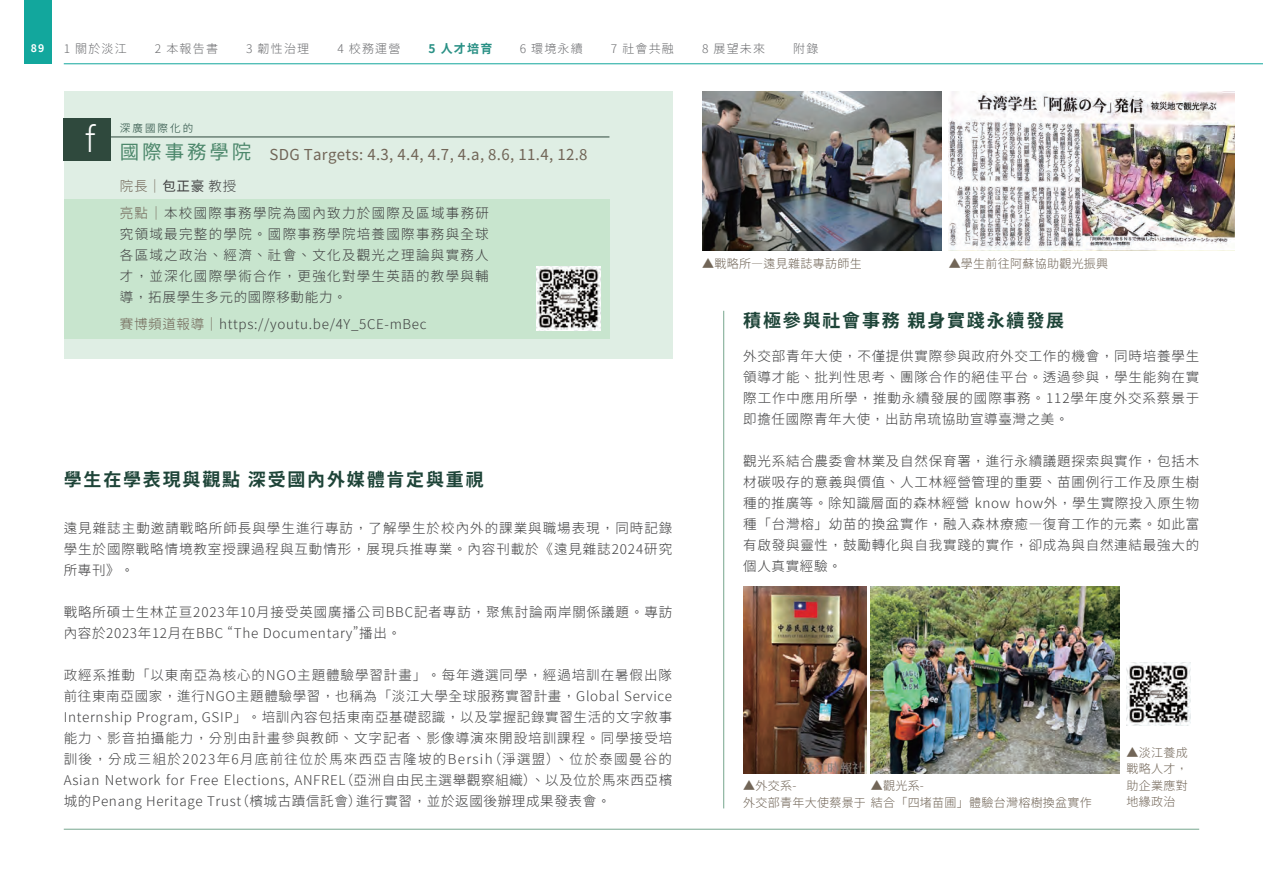
<style>
.page{position:relative;width:1263px;height:893px;background:#fff}
.page>*{position:absolute;margin:0;border:0;box-sizing:border-box;transform-origin:0 0}
.t1{font:19.5px "Taipei Sans TC Beta";letter-spacing:.15em;color:#4c876b}
.t2{font:700 18px "Taipei Sans TC Beta";letter-spacing:.1em;color:#1e4438}
.t3{font:15px "Taipei Sans TC Beta";letter-spacing:.025em;color:#716557}
.t4{font:300 13.5px/21px "Taipei Sans TC Beta";letter-spacing:.055em;color:#3e3e3f;text-align:justify}
.t5{font:300 13.5px/27px "Taipei Sans TC Beta";letter-spacing:.1em;color:#3e3e3f}
.t6{font:300 12px/16.5px "Taipei Sans TC Beta";letter-spacing:.025em;color:#716557;text-align:justify}
.t7{font:300 12px "Taipei Sans TC Beta";letter-spacing:.1em;color:#6c6d70}
.t8{font:700 12px "Taipei Sans TC Beta";color:#299085}
.t9{font:300 10.5px "Taipei Sans TC Beta";letter-spacing:.2em;color:#1e4438}
.t10{font:700 10.5px "Taipei Sans TC Beta";color:#fff}
.s1{color:#716557}
.s2{font-weight:400}
</style>
<div class="page">
<div style="left:24px;top:0;width:27px;height:64px;background:#12a79d"></div>
<hr style="left:64px;top:63px;width:1199px;height:1px;background:#12a79d">
<div style="left:64px;top:92px;width:608px;height:267px;background:#dfeee4"></div>
<div style="left:64px;top:199px;width:545px;height:140px;background:#c8e5ce"></div>
<div style="left:64px;top:118px;width:47px;height:43px;background:#2f493d"></div>
<hr style="left:111px;top:137px;width:498px;height:1px;background:#2f493d">
<img style="left:536px;top:267px;width:64px;height:64px">
<img style="left:702px;top:92px;width:239px;height:158px">
<img style="left:949px;top:92px;width:286px;height:158px">
<img style="left:743px;top:587px;width:123px;height:187px">
<img style="left:1126px;top:662px;width:64px;height:64px">
<img style="left:871px;top:587px;width:249px;height:187px">
<hr style="left:64px;top:829px;width:1135px;height:1px;background:#76a68e">
<hr style="left:723px;top:311px;width:1px;height:497px;background:#76a68e">
<p class="t10" style="left:31px;top:42px;width:15px">89</p>
<p class="t7" style="left:64px;top:42px;width:65px">1 關於淡江</p>
<p class="t7" style="left:155px;top:42px;width:65px">2 本報告書</p>
<p class="t7" style="left:246px;top:42px;width:65px">3 韌性治理</p>
<p class="t7" style="left:337px;top:42px;width:65px">4 校務運營</p>
<p class="t8" style="left:428px;top:42px;width:65px">5 人才培育</p>
<p class="t7" style="left:520px;top:42px;width:65px">6 環境永續</p>
<p class="t7" style="left:611px;top:42px;width:65px">7 社會共融</p>
<p class="t7" style="left:702px;top:42px;width:65px">8 展望未來</p>
<p class="t7" style="left:793px;top:42px;width:27px">附錄</p>
<p class="t9" style="left:120px;top:122px;width:75px">深廣國際化的</p>
<h1 class="t1" style="left:120px;top:140px;width:133px">國際事務學院</h1>
<p class="t5" style="left:120px;top:173px;width:371px"><span class="s1">院長｜</span><span class="s2">包正豪</span> 教授<br><span class="s1">亮點｜</span>本校國際事務學院為國內致力於國際及區域事務研</p>
<p class="t4" style="left:120px;top:224px;width:370px">究領域最完整的學院。國際事務學院培養國際事務與全球各區域之政治、經濟、社會、文化及觀光之理論與實務人才，並深化國際學術合作，更強化對學生英語的教學與輔導，拓展學生多元的國際移動能力。</p>
<p class="t4" style="left:120px;top:314px;width:308px"><span class="s1">賽博頻道報導｜</span>https://youtu.be/4Y_5CE-mBec</p>
<p class="t3" style="left:269px;top:146px;width:320px">SDG Targets: 4.3, 4.4, 4.7, 4.a, 8.6, 11.4, 12.8</p>
<h2 class="t2" style="left:64px;top:469px;width:421px">學生在學表現與觀點 深受國內外媒體肯定與重視</h2>
<p class="t4" style="left:64px;top:518px;width:610px">遠見雜誌主動邀請戰略所師長與學生進行專訪，了解學生於校內外的課業與職場表現，同時記錄學生於國際戰略情境教室授課過程與互動情形，展現兵推專業。內容刊載於《遠見雜誌2024研究所專刊》。</p>
<p class="t4" style="left:64px;top:602px;width:610px">戰略所碩士生林芷亘2023年10月接受英國廣播公司BBC記者專訪，聚焦討論兩岸關係議題。專訪內容於2023年12月在BBC “The Documentary”播出。</p>
<p class="t4" style="left:64px;top:665px;width:610px">政經系推動「以東南亞為核心的NGO主題體驗學習計畫」。每年遴選同學，經過培訓在暑假出隊前往東南亞國家，進行NGO主題體驗學習，也稱為「淡江大學全球服務實習計畫，Global Service Internship Program, GSIP」。培訓內容包括東南亞基礎認識，以及掌握記錄實習生活的文字敘事能力、影音拍攝能力，分別由計畫參與教師、文字記者、影像導演來開設培訓課程。同學接受培訓後，分成三組於2023年6月底前往位於馬來西亞吉隆坡的Bersih（淨選盟）、位於泰國曼谷的Asian Network for Free Elections, ANFREL（亞洲自由民主選舉觀察組織）、以及位於馬來西亞檳城的Penang Heritage Trust（檳城古蹟信託會）進行實習，並於返國後辦理成果發表會。</p>
<p class="t6" style="left:702px;top:256px;width:161px">▲戰略所―遠見雜誌專訪師生</p>
<p class="t6" style="left:949px;top:256px;width:161px">▲學生前往阿蘇協助觀光振興</p>
<h2 class="t2" style="left:743px;top:310px;width:322px">積極參與社會事務 親身實踐永續發展</h2>
<p class="t4" style="left:743px;top:346px;width:458px">外交部青年大使，不僅提供實際參與政府外交工作的機會，同時培養學生領導才能、批判性思考、團隊合作的絕佳平台。透過參與，學生能夠在實際工作中應用所學，推動永續發展的國際事務。112學年度外交系蔡景于即擔任國際青年大使，出訪帛琉協助宣導臺灣之美。</p>
<p class="t4" style="left:743px;top:451px;width:457px">觀光系結合農委會林業及自然保育署，進行永續議題探索與實作，包括木材碳吸存的意義與價值、人工林經營管理的重要、苗圃例行工作及原生樹種的推廣等。除知識層面的森林經營 know how外，學生實際投入原生物種「台灣榕」幼苗的換盆實作，融入森林療癒―復育工作的元素。如此富有啟發與靈性，鼓勵轉化與自我實踐的實作，卻成為與自然連結最強大的個人真實經驗。</p>
<p class="t6" style="left:743px;top:778px;width:350px">▲外交系-<br>外交部青年大使蔡景于結合「四堵苗圃」體驗台灣榕樹換盆實作</p>
<p class="t6" style="left:871px;top:778px;width:55px">▲觀光系-</p>
<p class="t6" style="left:1126px;top:744px;width:63px">▲淡江養成戰略人才，助企業應對地緣政治</p>
</div>
